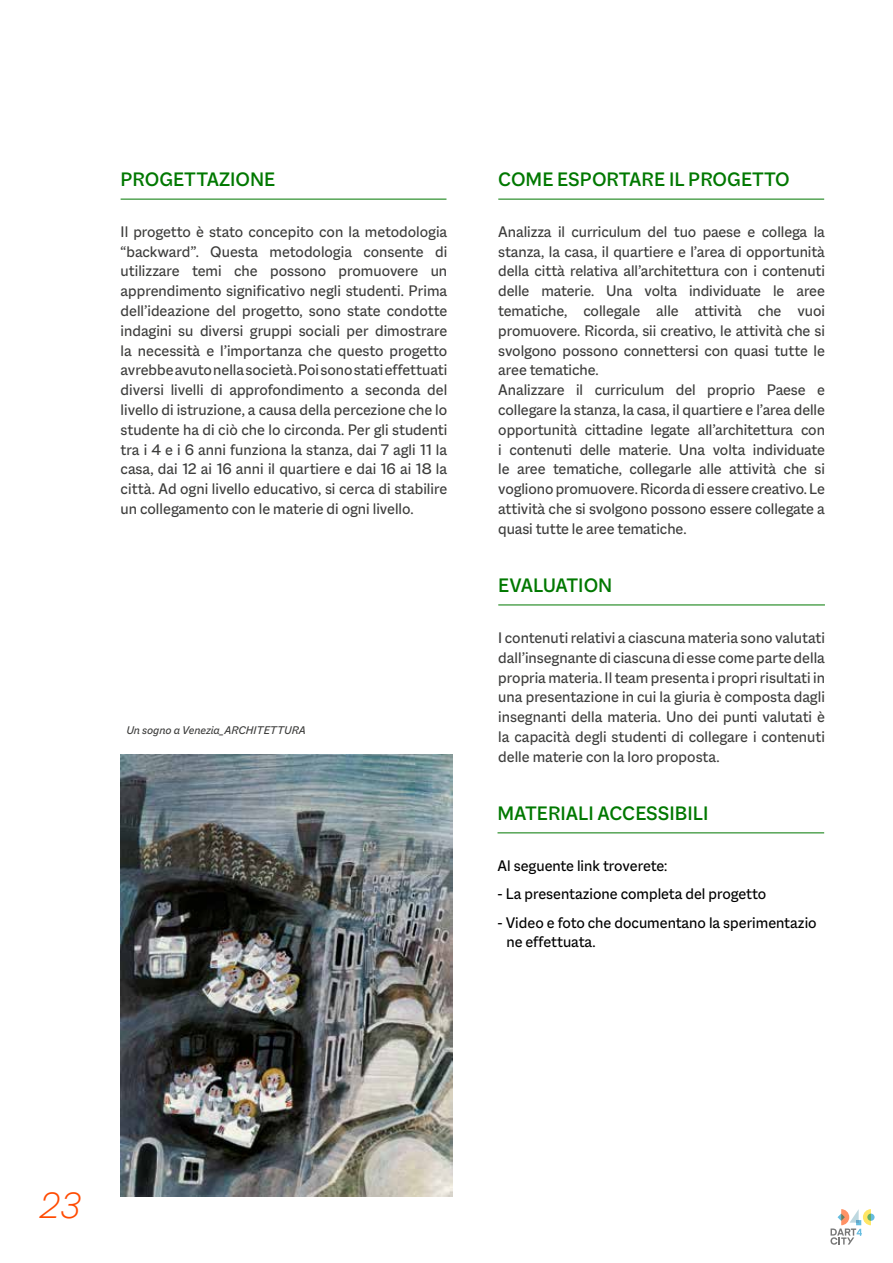
<style>
.page{position:relative;width:893px;height:1263px;background:#fff}
.page>*{position:absolute;margin:0;border:0;box-sizing:border-box;transform-origin:0 0}
.t1{font:italic 300 36px "Eina 01";color:#ff4a00}
.t2{font:500 21px "Macklin Sans";color:#007800}
.t3{font:16.5px/19.8px "Macklin Sans";letter-spacing:-.005em;color:#3c3c3b;text-align:justify}
.t4{font:16.5px/19.8px "Macklin Sans";color:#000}
.t5{font:italic 12px "Macklin Sans";color:#3c3c3b}
</style>
<div class="page">
<img style="left:121px;top:755px;width:331px;height:441px">
<hr style="left:121px;top:199px;width:325px;height:1px;background:#007800">
<hr style="left:498px;top:199px;width:326px;height:1px;background:#007800">
<hr style="left:498px;top:604px;width:327px;height:1px;background:#007800">
<hr style="left:497px;top:832px;width:327px;height:1px;background:#007800">
<svg style="left:830px;top:1209px;width:45px;height:36px"></svg>
<p class="t2" style="left:121px;top:167px;width:156px">PROGETTAZIONE</p>
<p class="t3" style="left:121px;top:221px;width:328px">Il progetto è stato concepito con la metodologia “backward”. Questa metodologia consente di utilizzare temi che possono promuovere un apprendimento significativo negli studenti. Prima dell’ideazione del progetto, sono state condotte indagini su diversi gruppi sociali per dimostrare la necessità e l’importanza che questo progetto avrebbe avuto nella società. Poi sono stati effettuati diversi livelli di approfondimento a seconda del livello di istruzione, a causa della percezione che lo studente ha di ciò che lo circonda. Per gli studenti tra i 4 e i 6 anni funziona la stanza, dai 7 agli 11 la casa, dai 12 ai 16 anni il quartiere e dai 16 ai 18 la città. Ad ogni livello educativo, si cerca di stabilire un collegamento con le materie di ogni livello.</p>
<p class="t5" style="left:126px;top:723px;width:181px">Un sogno a Venezia_ARCHITETTURA</p>
<p class="t2" style="left:498px;top:167px;width:293px">COME ESPORTARE IL PROGETTO</p>
<p class="t3" style="left:498px;top:221px;width:328px;text-align:left">Analizza il curriculum del tuo paese e collega la stanza, la casa, il quartiere e l’area di opportunità della città relativa all’architettura con i contenuti delle materie. Una volta individuate le aree tematiche, collegale alle attività che vuoi promuovere. Ricorda, sii creativo, le attività che si svolgono possono connettersi con quasi tutte le aree tematiche.<br>Analizzare il curriculum del proprio Paese e collegare la stanza, la casa, il quartiere e l’area delle opportunità cittadine legate all’architettura con i contenuti delle materie. Una volta individuate le aree tematiche, collegarle alle attività che si vogliono promuovere. Ricorda di essere creativo. Le attività che si svolgono possono essere collegate a quasi tutte le aree tematiche.</p>
<p class="t2" style="left:498px;top:573px;width:116px">EVALUATION</p>
<p class="t3" style="left:498px;top:628px;width:328px">I contenuti relativi a ciascuna materia sono valutati dall’insegnante di ciascuna di esse come parte della propria materia. Il team presenta i propri risultati in una presentazione in cui la giuria è composta dagli insegnanti della materia. Uno dei punti valutati è la capacità degli studenti di collegare i contenuti delle materie con la loro proposta.</p>
<p class="t2" style="left:497px;top:801px;width:212px">MATERIALI ACCESSIBILI</p>
<p class="t4" style="left:497px;top:855px;width:171px">Al seguente link troverete:</p>
<p class="t4" style="left:497px;top:884px;width:270px">- La presentazione completa del progetto</p>
<p class="t4" style="left:506px;top:912px;width:312px;text-indent:-9px">- Video e foto che documentano la sperimentazio ne effettuata.</p>
<h1 class="t1" style="left:39px;top:1178px;width:43px">23</h1>
</div>
